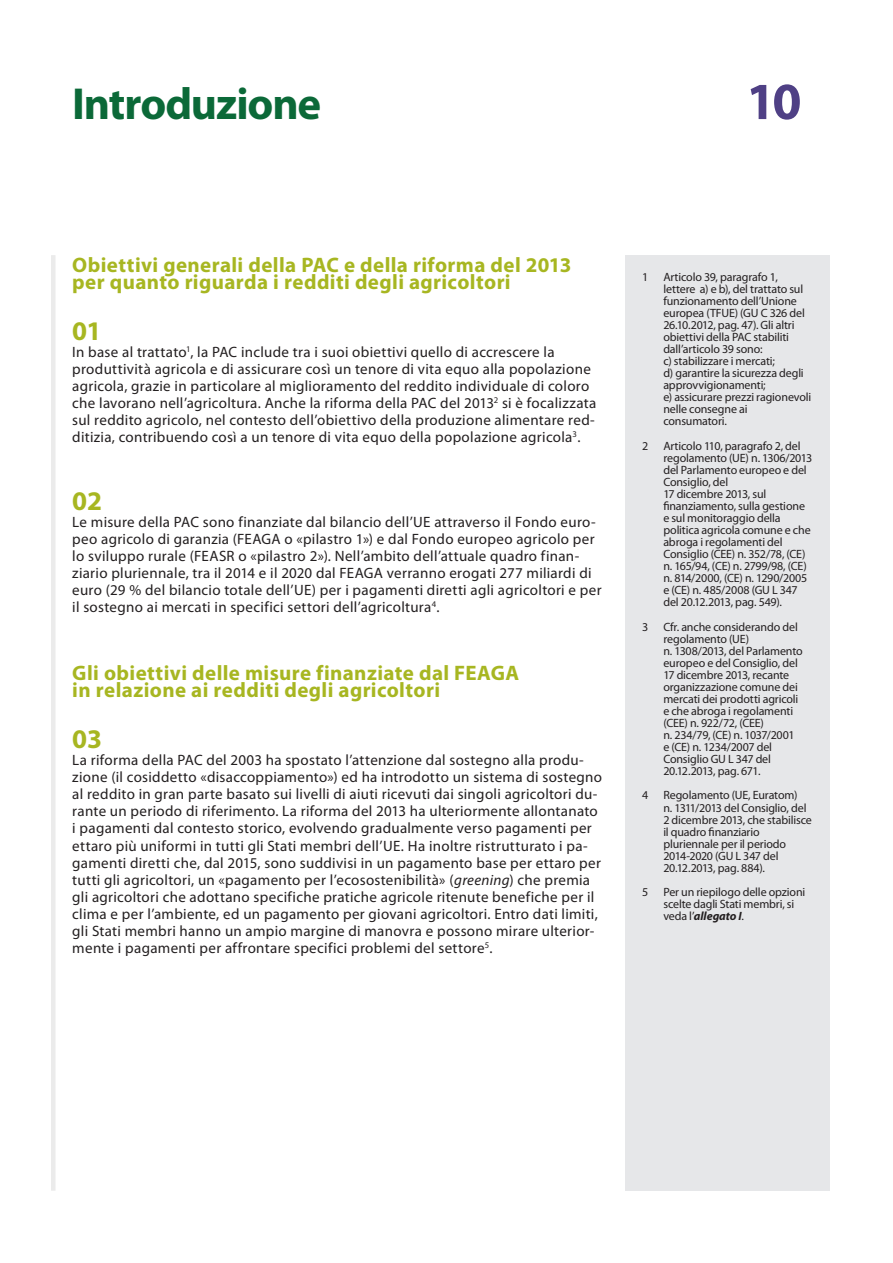
<style>
.page{position:relative;width:893px;height:1263px;background:#fff}
.page>*{position:absolute;margin:0;border:0;box-sizing:border-box;transform-origin:0 0}
.t1{font:700 52.5px "Myriad Pro";color:#4f4085}
.E_01_-_CHAP_TITRE_CH{font:700 45px "Myriad Pro";letter-spacing:-.025em;color:#0b6938}
.E_05_-_CHAP__1__TEXT{font:700 27px "Myriad Pro";color:#a7b621}
.E_02_-_CHAP__TITRE_C{font:700 21px/17px "Myriad Pro";letter-spacing:.02em;color:#a7b621}
.E_05_-_CHAP__1__TEXT-2{font:15px/17px "Myriad Pro";letter-spacing:.02em;color:#231f20}
.E_08_-_CHAP__FOOTNOT{font:12px/12px "Myriad Pro";letter-spacing:-.015em;color:#231f20}
.s1{font-style:italic}
.s2{font-weight:700;font-style:italic}
</style>
<div class="page">
<div style="left:51px;top:255px;width:5px;height:936px;background:#ebebeb"></div>
<div style="left:625px;top:255px;width:204px;height:936px;background:#e6e7e9"></div>
<p class="E_01_-_CHAP_TITRE_CH" style="left:72px;top:75px;width:251px">Introduzione</p>
<h1 class="t1" style="left:746px;top:67px;width:57px">10</h1>
<p class="E_02_-_CHAP__TITRE_C" style="left:72px;top:256px;width:500px">Obiettivi generali della PAC e della riforma del 2013 per quanto riguarda i redditi degli agricoltori</p>
<p class="E_05_-_CHAP__1__TEXT" style="left:72px;top:313px;width:31px">01</p>
<p class="E_05_-_CHAP__1__TEXT-2" style="left:72px;top:343px;width:526px">In base al trattato<sup>1</sup>, la PAC include tra i suoi obiettivi quello di accrescere la produttività agricola e di assicurare così un tenore di vita equo alla popolazione agricola, grazie in particolare al miglioramento del reddito individuale di coloro che lavorano nell’agricoltura. Anche la riforma della PAC del 2013<sup>2</sup> si è focalizzata sul reddito agricolo, nel contesto dell’obiettivo della produzione alimentare red&shy;ditizia, contribuendo così a un tenore di vita equo della popolazione agricola<sup>3</sup>.</p>
<p class="E_05_-_CHAP__1__TEXT" style="left:72px;top:484px;width:31px">02</p>
<p class="E_05_-_CHAP__1__TEXT-2" style="left:72px;top:514px;width:531px">Le misure della PAC sono finanziate dal bilancio dell’UE attraverso il Fondo euro&shy;peo agricolo di garanzia (FEAGA o «pilastro 1») e dal Fondo europeo agricolo per lo sviluppo rurale (FEASR o «pilastro 2»). Nell’ambito dell’attuale quadro finan&shy;ziario pluriennale, tra il 2014 e il 2020 dal FEAGA verranno erogati 277 miliardi di euro (29 % del bilancio totale dell’UE) per i pagamenti diretti agli agricoltori e per il sostegno ai mercati in specifici settori dell’agricoltura<sup>4</sup>.</p>
<p class="E_02_-_CHAP__TITRE_C" style="left:72px;top:664px;width:448px">Gli obiettivi delle misure finanziate dal FEAGA in relazione ai redditi degli agricoltori</p>
<p class="E_05_-_CHAP__1__TEXT" style="left:72px;top:722px;width:32px">03</p>
<p class="E_05_-_CHAP__1__TEXT-2" style="left:72px;top:752px;width:531px">La riforma della PAC del 2003 ha spostato l’attenzione dal sostegno alla produ&shy;zione (il cosiddetto «disaccoppiamento») ed ha introdotto un sistema di sostegno al reddito in gran parte basato sui livelli di aiuti ricevuti dai singoli agricoltori du&shy;rante un periodo di riferimento. La riforma del 2013 ha ulteriormente allontanato i pagamenti dal contesto storico, evolvendo gradualmente verso pagamenti per ettaro più uniformi in tutti gli Stati membri dell’UE. Ha inoltre ristrutturato i pa&shy;gamenti diretti che, dal 2015, sono suddivisi in un pagamento base per ettaro per tutti gli agricoltori, un «pagamento per l’ecosostenibilità» (<span class="s1">greening</span>) che premia gli agricoltori che adottano specifiche pratiche agricole ritenute benefiche per il clima e per l’ambiente, ed un pagamento per giovani agricoltori. Entro dati limiti, gli Stati membri hanno un ampio margine di manovra e possono mirare ulterior&shy;mente i pagamenti per affrontare specifici problemi del settore<sup>5</sup>.</p>
<p class="E_08_-_CHAP__FOOTNOT" style="left:642px;top:271px;width:8px">1</p>
<p class="E_08_-_CHAP__FOOTNOT" style="left:663px;top:271px;width:149px">Articolo 39, paragrafo 1, lettere a) e b), del trattato sul funzionamento dell’Unione europea (TFUE) (GU C 326 del<br>26.10.2012, pag. 47). Gli altri obiettivi della PAC stabiliti dall’articolo 39 sono:<br>c) stabilizzare i mercati;<br>d) garantire la sicurezza degli approvvigionamenti;<br>e) assicurare prezzi ragionevoli nelle consegne ai consumatori.</p>
<p class="E_08_-_CHAP__FOOTNOT" style="left:642px;top:440px;width:8px">2</p>
<p class="E_08_-_CHAP__FOOTNOT" style="left:663px;top:440px;width:150px">Articolo 110, paragrafo 2, del regolamento (UE) n. 1306/2013 del Parlamento europeo e del<br>Consiglio, del<br>17 dicembre 2013, sul finanziamento, sulla gestione e sul monitoraggio della politica agricola comune e che abroga i regolamenti del<br>Consiglio (CEE) n. 352/78, (CE) n. 165/94, (CE) n. 2799/98, (CE) n. 814/2000, (CE) n. 1290/2005 e (CE) n. 485/2008 (GU L 347 del 20.12.2013, pag. 549).</p>
<p class="E_08_-_CHAP__FOOTNOT" style="left:642px;top:620px;width:8px">3</p>
<p class="E_08_-_CHAP__FOOTNOT" style="left:663px;top:620px;width:141px">Cfr. anche considerando del regolamento (UE)<br>n. 1308/2013, del Parlamento europeo e del Consiglio, del<br>17 dicembre 2013, recante organizzazione comune dei mercati dei prodotti agricoli e che abroga i regolamenti (CEE) n. 922/72, (CEE)<br>n. 234/79, (CE) n. 1037/2001 e (CE) n. 1234/2007 del<br>Consiglio GU L 347 del<br>20.12.2013, pag. 671.</p>
<p class="E_08_-_CHAP__FOOTNOT" style="left:642px;top:789px;width:8px">4</p>
<p class="E_08_-_CHAP__FOOTNOT" style="left:663px;top:789px;width:150px">Regolamento (UE, Euratom)<br>n. 1311/2013 del Consiglio, del<br>2 dicembre 2013, che stabilisce il quadro finanziario pluriennale per il periodo<br>2014-2020 (GU L 347 del<br>20.12.2013, pag. 884).</p>
<p class="E_08_-_CHAP__FOOTNOT" style="left:642px;top:886px;width:8px">5</p>
<p class="E_08_-_CHAP__FOOTNOT" style="left:663px;top:886px;width:143px">Per un riepilogo delle opzioni scelte dagli Stati membri, si veda l’<span class="s2">allegato I</span>.</p>
</div>
